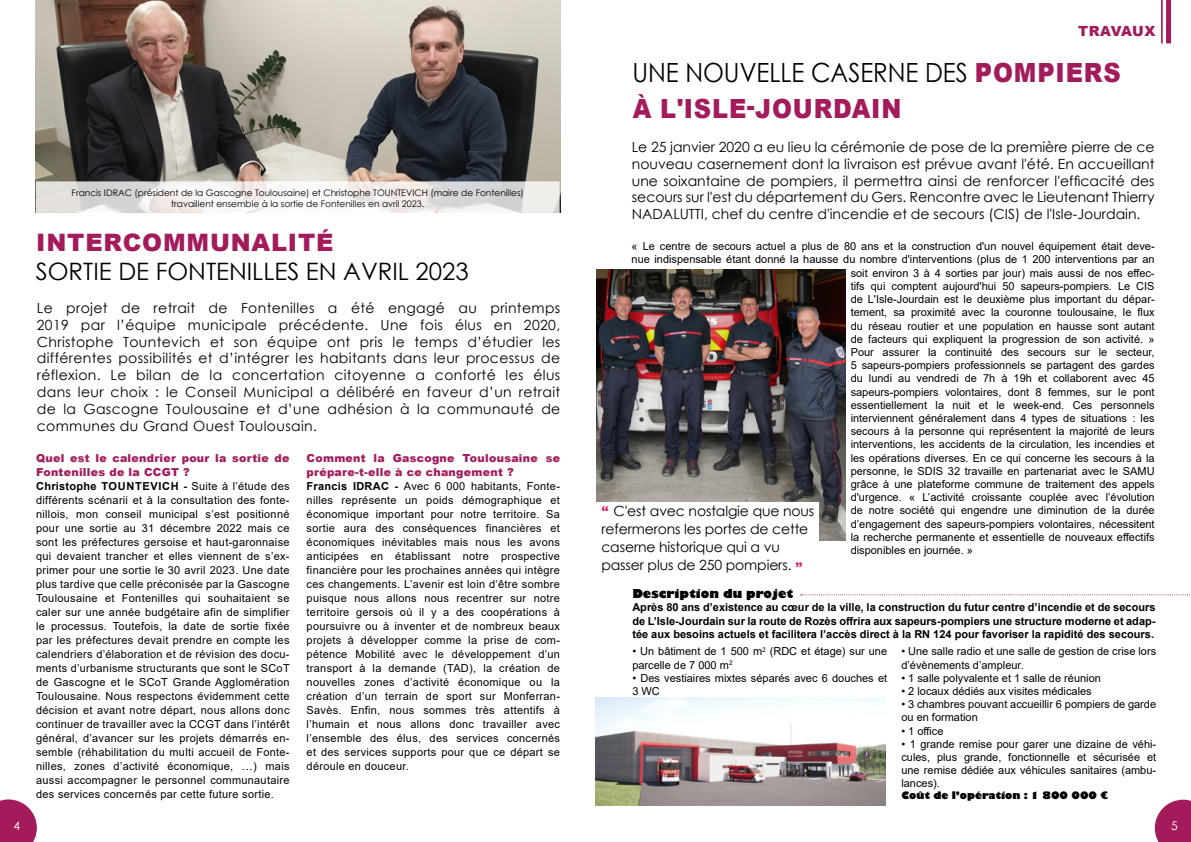
<style>
.page{position:relative;width:1191px;height:842px;background:#fff}
.page>*{position:absolute;margin:0;border:0;box-sizing:border-box;transform-origin:0 0}
.t1{font:26.4px "Century Gothic";color:#000;scale:.91 1}
.t2{font:900 26.4px "Arial";letter-spacing:.035em;color:#a41b5b;scale:.91 1}
.t3{font:24px "Century Gothic";color:#000}
.t4{font:900 24px "Arial";letter-spacing:.035em;color:#a31b5b}
.t5{font:14px/16.8px "Century Gothic";color:#000;text-align:justify}
.t6{font:900 14px "Arial";letter-spacing:.02em;color:#a31b5b}
.t7{font:800 12px "Gill Sans";color:#000}
.t8{font:12px "Century Gothic";color:#fff}
.t9{font:11px/14px "Arial";letter-spacing:.025em;color:#000}
.t10{font:11px/13.2px "Arial";color:#000}
.t11{font:700 11px/13.2px "Arial";color:#000;text-align:justify}
.t12{font:800 10px "Gill Sans";color:#000}
.t13{font:9px/10.8px "Century Gothic";color:#000;text-align:center}
.s1{font-weight:900;color:#a31b5b}
.s2{font-weight:700}
.s3{font-family:"Arial";font-weight:900;color:#a41b5b}
.s4{font-family:"Bookman Old Style";font-weight:700;color:#d51154}
</style>
<div class="page">
<svg style="left:0;top:799px;width:37px;height:43px;background:#af3a71"></svg>
<img style="left:35px;top:0;width:525px;height:212px">
<svg style="left:36px;top:181px;width:523px;height:32px"></svg>
<img style="left:596px;top:270px;width:249px;height:271px">
<svg style="left:1154px;top:800px;width:37px;height:42px;background:#af3b72"></svg>
<div style="left:1166px;top:0;width:5px;height:43px;background:#a31b5b"></div>
<hr style="left:1161px;top:0;width:1px;height:43px;background:#a31b5b">
<div style="left:592px;top:502px;width:227px;height:76px;background:#fff"></div>
<img style="left:596px;top:698px;width:289px;height:107px">
<svg style="left:800px;top:594px;width:390px;height:1px"></svg>
<p class="t8" style="left:14px;top:817px;width:8px">4</p>
<p class="t13" style="left:72px;top:187px;width:454px">Francis IDRAC (président de la Gascogne Toulousaine) et Christophe TOUNTEVICH (maire de Fontenilles) travaillent ensemble à la sortie de Fontenilles en avril 2023.</p>
<h2 class="t4" style="left:36px;top:225px;width:299px">INTERCOMMUNALITÉ</h2>
<h2 class="t3" style="left:36px;top:254px;width:434px">SORTIE DE FONTENILLES EN AVRIL 2023</h2>
<p class="t5" style="left:37px;top:299px;width:525px">Le projet de retrait de Fontenilles a été engagé au printemps 2019 par l’équipe municipale précédente. Une fois élus en 2020, Christophe Tountevich et son équipe ont pris le temps d’étudier les différentes possibilités et d’intégrer les habitants dans leur processus de réflexion. Le bilan de la concertation citoyenne a conforté les élus dans leur choix : le Conseil Municipal a délibéré en faveur d’un retrait de la Gascogne Toulousaine et d’une adhésion à la communauté de communes du Grand Ouest Toulousain.</p>
<p class="t9" style="left:36px;top:451px;width:255px"><span class="s1">Quel est le calendrier pour la sortie de Fontenilles de la CCGT ?<br></span><span class="s2">Christophe TOUNTEVICH -</span> Suite à l’étude des différents scénarii et à la consultation des fonte&shy;nillois, mon conseil municipal s’est positionné pour une sortie au 31 décembre 2022 mais ce sont les préfectures gersoise et haut-garonnaise qui devaient trancher et elles viennent de s’ex&shy;primer pour une sortie le 30 avril 2023. Une date plus tardive que celle préconisée par la Gascogne Toulousaine et Fontenilles qui souhaitaient se caler sur une année budgétaire afin de simplifier le processus. Toutefois, la date de sortie fixée par les préfectures devait prendre en compte les calendriers d’élaboration et de révision des docu&shy;ments d’urbanisme structurants que sont le SCoT de Gascogne et le SCoT Grande Agglomération Toulousaine. Nous respectons évidemment cette décision et avant notre départ, nous allons donc continuer de travailler avec la CCGT dans l’intérêt général, d’avancer sur les projets démarrés en&shy;semble (réhabilitation du multi accueil de Fonte&shy;nilles, zones d’activité économique, …) mais aussi accompagner le personnel communautaire des services concernés par cette future sortie.</p>
<p class="t9" style="left:306px;top:451px;width:255px"><span class="s1">Comment la Gascogne Toulousaine se prépare-t-elle à ce changement ?<br></span><span class="s2">Francis IDRAC -</span> Avec 6 000 habitants, Fonte&shy;nilles représente un poids démographique et économique important pour notre territoire. Sa sortie aura des conséquences financières et économiques inévitables mais nous les avons anticipées en établissant notre prospective financière pour les prochaines années qui intègre ces changements. L’avenir est loin d’être sombre puisque nous allons nous recentrer sur notre territoire gersois où il y a des coopérations à poursuivre ou à inventer et de nombreux beaux projets à développer comme la prise de com&shy;pétence Mobilité avec le développement d’un transport à la demande (TAD), la création de nouvelles zones d’activité économique ou la création d’un terrain de sport sur Monferran-Savès. Enfin, nous sommes très attentifs à l’humain et nous allons donc travailler avec l’ensemble des élus, des services concernés et des services supports pour que ce départ se déroule en douceur.</p>
<p class="t6" style="left:1078px;top:21px;width:79px">TRAVAUX</p>
<h1 class="t1" style="left:632px;top:54px;width:538px">UNE NOUVELLE CASERNE DES <span class="s3">POMPIERS</span></h1>
<h1 class="t2" style="left:633px;top:89px;width:297px">À L'ISLE-JOURDAIN</h1>
<p class="t5" style="left:632px;top:138px;width:524px">Le 25 janvier 2020 a eu lieu la cérémonie de pose de la première pierre de ce nouveau casernement dont la livraison est prévue avant l'été. En accueillant une soixantaine de pompiers, il permettra ainsi de renforcer l'efficacité des secours sur l'est du département du Gers. Rencontre avec le Lieutenant Thierry NADALUTTI, chef du centre d'incendie et de secours (CIS) de l'Isle-Jourdain.</p>
<p class="t10" style="left:631px;top:240px;width:524px">« Le centre de secours actuel a plus de 80 ans et la construction d'un nouvel équipement était deve-</p>
<p class="t10" style="left:631px;top:253px;width:524px">nue indispensable étant donné la hausse du nombre d'interventions (plus de 1 200 interventions par an</p>
<p class="t10" style="left:850px;top:266px;width:305px">soit environ 3 à 4 sorties par jour) mais aussi de nos effec-</p>
<p class="t10" style="left:850px;top:279px;width:305px">tifs qui comptent aujourd'hui 50 sapeurs-pompiers. Le CIS</p>
<p class="t10" style="left:850px;top:293px;width:305px">de L'Isle-Jourdain est le deuxième plus important du dépar-</p>
<p class="t10" style="left:850px;top:306px;width:305px">tement, sa proximité avec la couronne toulousaine, le flux</p>
<p class="t10" style="left:850px;top:319px;width:305px">du réseau routier et une population en hausse sont autant</p>
<p class="t10" style="left:850px;top:332px;width:305px">de facteurs qui expliquent la progression de son activité. »</p>
<p class="t10" style="left:850px;top:345px;width:305px">Pour assurer la continuité des secours sur le secteur,</p>
<p class="t10" style="left:850px;top:359px;width:305px">5 sapeurs-pompiers professionnels se partagent des gardes</p>
<p class="t10" style="left:850px;top:372px;width:305px">du lundi au vendredi de 7h à 19h et collaborent avec 45</p>
<p class="t10" style="left:850px;top:385px;width:305px">sapeurs-pompiers volontaires, dont 8 femmes, sur le pont</p>
<p class="t10" style="left:850px;top:398px;width:305px">essentiellement la nuit et le week-end. Ces personnels</p>
<p class="t10" style="left:850px;top:411px;width:305px">interviennent généralement dans 4 types de situations : les</p>
<p class="t10" style="left:850px;top:425px;width:305px">secours à la personne qui représentent la majorité de leurs</p>
<p class="t10" style="left:850px;top:438px;width:305px">interventions, les accidents de la circulation, les incendies et</p>
<p class="t10" style="left:850px;top:451px;width:305px">les opérations diverses. En ce qui concerne les secours à la</p>
<p class="t10" style="left:850px;top:464px;width:305px">personne, le SDIS 32 travaille en partenariat avec le SAMU</p>
<p class="t10" style="left:850px;top:477px;width:305px">grâce à une plateforme commune de traitement des appels</p>
<p class="t10" style="left:850px;top:491px;width:305px">d'urgence. « L’activité croissante couplée avec l’évolution</p>
<p class="t10" style="left:850px;top:504px;width:305px">de notre société qui engendre une diminution de la durée</p>
<p class="t10" style="left:850px;top:517px;width:305px">d’engagement des sapeurs-pompiers volontaires, nécessitent</p>
<p class="t10" style="left:850px;top:530px;width:305px">la recherche permanente et essentielle de nouveaux effectifs</p>
<p class="t10" style="left:850px;top:543px;width:124px">disponibles en journée. »</p>
<p class="t7" style="left:632px;top:586px;width:162px">Description du projet</p>
<p class="t11" style="left:632px;top:601px;width:524px">Après 80 ans d’existence au cœur de la ville, la construction du futur centre d’incendie et de secours de L’Isle-Jourdain sur la route de Rozès offrira aux sapeurs-pompiers une structure moderne et adap&shy;tée aux besoins actuels et facilitera l’accès direct à la RN 124 pour favoriser la rapidité des secours.</p>
<p class="t10" style="left:632px;top:645px;width:256px">• Un bâtiment de 1 500 m<sup>2</sup> (RDC et étage) sur une parcelle de 7 000 m<sup>2</sup></p>
<p class="t10" style="left:632px;top:671px;width:256px">• Des vestiaires mixtes séparés avec 6 douches et<br>3 WC</p>
<p class="t5" style="left:601px;top:502px;width:214px;line-height:18px;text-align:left"><span class="s4">“</span> C'est avec nostalgie que nous refermerons les portes de cette caserne historique qui a vu passer plus de 250 pompiers. <sup>„</sup></p>
<p class="t10" style="left:901px;top:645px;width:256px">• Une salle radio et une salle de gestion de crise lors d’évènements d’ampleur.</p>
<p class="t10" style="left:901px;top:671px;width:201px">• 1 salle polyvalente et 1 salle de réunion</p>
<p class="t10" style="left:901px;top:684px;width:192px">• 2 locaux dédiés aux visites médicales</p>
<p class="t10" style="left:901px;top:698px;width:256px">• 3 chambres pouvant accueillir 6 pompiers de garde ou en formation</p>
<p class="t9" style="left:901px;top:724px;width:44px">• 1 office</p>
<p class="t9" style="left:901px;top:737px;width:256px;line-height:13.2px;text-align:justify">• 1 grande remise pour garer une dizaine de véhi&shy;cules, plus grande, fonctionnelle et sécurisée et une remise dédiée aux véhicules sanitaires (ambu&shy;lances).</p>
<p class="t12" style="left:901px;top:789px;width:208px">Coût de l’opération : 1 800 000 €</p>
<p class="t8" style="left:1171px;top:817px;width:8px">5</p>
</div>
